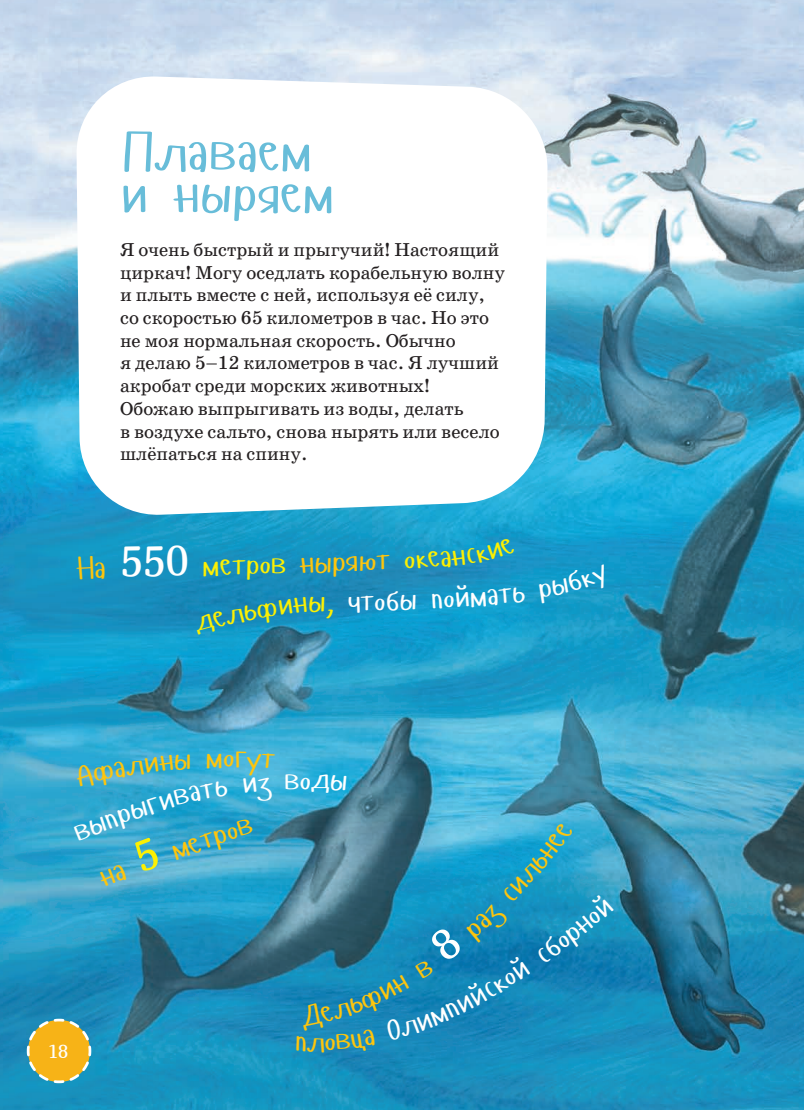
<style>
.page{position:relative;width:804px;height:1110px;background:#fff}
.page>*{position:absolute;margin:0;border:0;box-sizing:border-box;transform-origin:0 0}
.t1{font:56.7px/41.8px "Hangyaboly";color:#68bdd9}
.t2{font:43.2px "Marmelad";color:#fff}
.t3{font:31.05px "Hangyaboly";color:#fec50d}
.t4{font:31.05px "Hangyaboly";color:#fff}
.t5{font:31.05px "Hangyaboly";color:#fcf003}
.t6{font:18.9px/22.6px "School";color:#231f20}
.t7{font:18.9px "Marmelad";color:#fff}
.s1{font-family:"Hangyaboly";font-size:31.05px;color:#fec50d}
.s2{font-family:"Hangyaboly";font-size:31.05px;color:#fcf003}
.s3{color:#fcf003}
.s4{font-family:"Marmelad";font-size:43.2px;color:#fcf003}
</style>
<div class="page">
<img style="left:0;top:0;width:804px;height:1110px">
<svg style="left:76px;top:75px;width:472px;height:441px"></svg>
<svg style="left:25px;top:1017px;width:68px;height:67px;background:#b4ad59"></svg>
<svg style="left:285px;top:774px;width:25px;height:16px"></svg>
<svg style="left:331px;top:774px;width:16px;height:16px"></svg>
<svg style="left:376px;top:537px;width:139px;height:33px;background:#1a95c4"></svg>
<svg style="left:194px;top:596px;width:131px;height:40px;background:#188ab8"></svg>
<svg style="left:349px;top:596px;width:11px;height:17px"></svg>
<svg style="left:432px;top:585px;width:93px;height:23px;background:#169dcb"></svg>
<svg style="left:538px;top:564px;width:74px;height:39px;background:#1599c7"></svg>
<svg style="left:98px;top:864px;width:29px;height:23px"></svg>
<svg style="left:73px;top:751px;width:202px;height:99px;background:#35a9d1"></svg>
<svg style="left:296px;top:822px;width:318px;height:230px;background:#2289b3"></svg>
<h1 class="t1" style="left:120px;top:135px;width:216px">Плаваем и ныряем</h1>
<p class="t6" style="left:120px;top:240px;width:386px">Я очень быстрый и прыгучий! Настоящий циркач! Могу оседлать корабельную волну и плыть вместе с ней, используя её силу, со скоростью 65 километров в час. Но это не моя нормальная скорость. Обычно<br>я делаю 5–12 километров в час. Я лучший акробат среди морских животных!<br>Обожаю выпрыгивать из воды, делать<br>в воздухе сальто, снова нырять или весело шлёпаться на спину.</p>
<h2 class="t2" style="left:76px;top:536px;width:171px;rotate:-1deg"><span class="s1">На</span> 550 <span class="s2">мет</span></h2>
<h3 class="t3" style="left:245px;top:552px;width:132px;rotate:-2deg"><span class="s3">ров</span> ныряю</h3>
<h3 class="t5" style="left:326px;top:588px;width:10px">,</h3>
<h3 class="t4" style="left:360px;top:588px;width:58px;rotate:-2deg">тобы</h3>
<h3 class="t3" style="left:223px;top:744px;width:13px">о</h3>
<h3 class="t3" style="left:133px;top:851px;width:82px;rotate:-20deg"><span class="s4">5</span> мет</h3>
<h3 class="t4" style="left:311px;top:766px;width:20px">д</h3>
<p class="t7" style="left:48px;top:1040px;width:22px">18</p>
</div>
